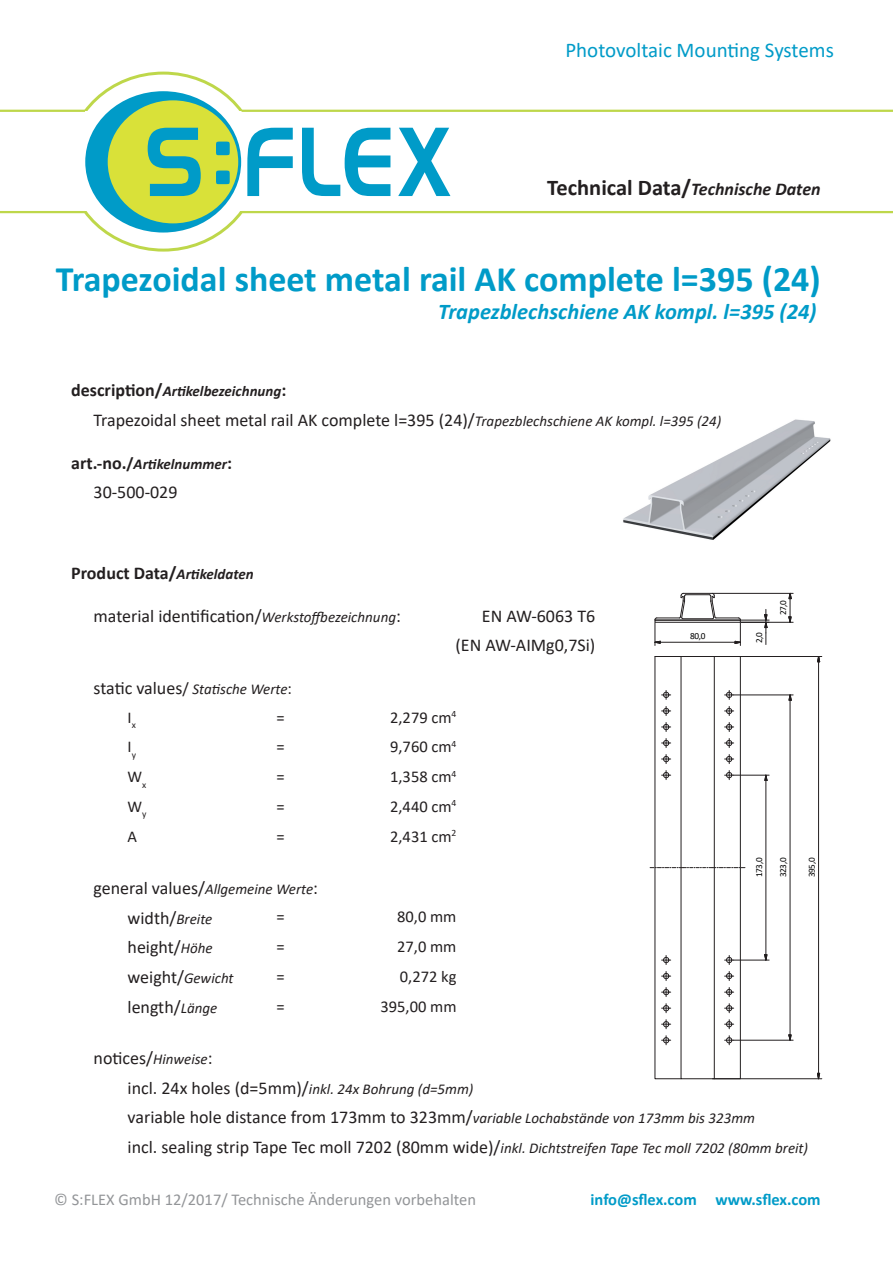
<style>
.page{position:relative;width:893px;height:1263px;background:#fff}
.page>*{position:absolute;margin:0;border:0;box-sizing:border-box;transform-origin:0 0}
.t1{font:700 36px "Calibri";color:#009bc8}
.t2{font:italic 700 22.5px "Calibri";color:#009bc8}
.t3{font:21px "Calibri";color:#009bc8}
.t4{font:18px/29.7px "Calibri";color:#231f20;text-align:right}
.t5{font:italic 700 18px "Calibri";color:#231f20}
.t6{font:700 18px "Calibri";color:#231f20}
.t7{font:16.5px/29.7px "Calibri";color:#231f20;text-align:justify}
.t8{font:16.5px "Calibri";color:#939598}
.t9{font:700 16.5px "Calibri";letter-spacing:-.005em;color:#009bc8}
.t10{font:italic 15px "Calibri";color:#231f20}
.t11{font:italic 700 15px "Calibri";color:#231f20}
.t12{font:9.3px "Calibri";letter-spacing:-.05em;color:#000}
.t13{font:5.55px "Calibri";letter-spacing:-.035em;color:#000}
.t14{font:4.8px "Verdana";color:#000}
.s1{font-style:normal;font-size:22.5px}
.s2{font-style:normal;font-size:18px}
.s3{font-style:italic;font-size:15px}
.s4{font-style:normal;font-size:16.5px}
</style>
<div class="page">
<img style="left:623px;top:419px;width:208px;height:121px">
<hr style="left:0;top:110px;width:85px;height:2px;background:#bed74a">
<hr style="left:0;top:211px;width:85px;height:2px;background:#bed74a">
<hr style="left:242px;top:110px;width:651px;height:2px;background:#bed74a">
<hr style="left:242px;top:211px;width:651px;height:2px;background:#bed74a">
<div style="left:85px;top:91px;width:156px;height:142px;background:#009bc8;border-radius:50%"></div>
<div style="left:108px;top:100px;width:130px;height:123px;background:#d9e139;border-radius:50%"></div>
<svg style="left:216px;top:171px;width:14px;height:13px"></svg>
<svg style="left:216px;top:142px;width:14px;height:13px"></svg>
<svg style="left:398px;top:128px;width:52px;height:68px"></svg>
<svg style="left:302px;top:128px;width:88px;height:68px"></svg>
<svg style="left:247px;top:128px;width:46px;height:68px"></svg>
<svg style="left:148px;top:128px;width:53px;height:68px"></svg>
<svg style="left:649px;top:592px;width:174px;height:488px"></svg>
<svg style="left:650px;top:656px;width:95px;height:423px"></svg>
<svg style="left:789px;top:592px;width:2px;height:32px"></svg>
<hr style="left:741px;top:622px;width:52px;height:1px;background:#231f20">
<hr style="left:712px;top:593px;width:81px;height:1px;background:#231f20">
<svg style="left:653px;top:593px;width:116px;height:52px"></svg>
<svg style="left:817px;top:655px;width:3px;height:9px"></svg>
<svg style="left:817px;top:1073px;width:3px;height:7px"></svg>
<hr style="left:818px;top:662px;width:1px;height:411px;background:#231f20">
<hr style="left:712px;top:1078px;width:110px;height:1px;background:#231f20">
<hr style="left:712px;top:656px;width:110px;height:1px;background:#231f20">
<svg style="left:764px;top:774px;width:3px;height:9px"></svg>
<svg style="left:764px;top:954px;width:3px;height:6px"></svg>
<hr style="left:766px;top:780px;width:1px;height:175px;background:#231f20">
<hr style="left:734px;top:960px;width:35px;height:1px;background:#231f20">
<hr style="left:734px;top:775px;width:35px;height:1px;background:#231f20">
<svg style="left:789px;top:693px;width:2px;height:10px"></svg>
<hr style="left:790px;top:700px;width:1px;height:335px;background:#231f20">
<hr style="left:734px;top:1040px;width:59px;height:1px;background:#231f20">
<hr style="left:734px;top:695px;width:59px;height:1px;background:#231f20">
<p class="t3" style="left:565px;top:36px;width:270px">Photovoltaic Mounting Systems</p>
<p class="t5" style="left:547px;top:176px;width:275px"><span class="s1">Technical Data/</span>Technische Daten</p>
<h1 class="t1" style="left:56px;top:253px;width:766px">Trapezoidal sheet metal rail AK complete l=395 (24)</h1>
<p class="t2" style="left:438px;top:295px;width:380px">Trapezblechschiene AK kompl. l=395 (24)</p>
<p class="t11" style="left:71px;top:381px;width:217px"><span class="s2">description/</span>Artikelbezeichnung<span class="s2">:</span></p>
<p class="t4" style="left:94px;top:405px;width:629px">Trapezoidal sheet metal rail AK complete l=395 (24)/<span class="s3">Trapezblechschiene AK kompl. l=395 (24)</span></p>
<p class="t11" style="left:71px;top:453px;width:162px"><span class="s2">art.-no.</span><span class="s4">/</span>Artikelnummer<span class="s2">:</span></p>
<p class="t4" style="left:94px;top:477px;width:86px">30-500-029</p>
<p class="t6" style="left:71px;top:560px;width:184px">Product Data/<span class="s3">Artikeldaten</span></p>
<p class="t4" style="left:94px;top:600px;width:309px">material identification/<span class="s3">Werkstoffbezeichnung</span>:</p>
<p class="t4" style="left:455px;top:600px;width:141px">EN AW-6063 T6 (EN AW-AIMg0,7Si)</p>
<p class="t10" style="left:94px;top:678px;width:200px"><span class="s2">static values</span><span class="s4">/</span> Statische Werte<span class="s4">:</span></p>
<p class="t7" style="left:128px;top:702px;width:21px;text-align:left">I<sub>x<br></sub>I<sub>y<br></sub>W<sub>x<br></sub>W<sub>y<br></sub>A</p>
<p class="t7" style="left:276px;top:702px;width:10px">= = = = =</p>
<p class="t7" style="left:390px;top:702px;width:68px">2,279 cm<sup>4<br></sup>9,760 cm<sup>4<br></sup>1,358 cm<sup>4<br></sup>2,440 cm<sup>4<br></sup>2,431 cm<sup>2</sup></p>
<p class="t4" style="left:94px;top:872px;width:226px">general values/<span class="s3">Allgemeine Werte</span>:</p>
<p class="t7" style="left:276px;top:902px;width:10px">= = = =</p>
<p class="t4" style="left:128px;top:902px;width:108px;text-align:left">width/<span class="s3">Breite </span>height/<span class="s3">Höhe </span>weight/<span class="s3">Gewicht </span>length/<span class="s3">Länge</span></p>
<p class="t7" style="left:380px;top:902px;width:78px;text-align:right">80,0 mm<br>27,0 mm<br>0,272 kg<br>395,00 mm</p>
<p class="t12" style="left:690px;top:629px;width:17px">80,0</p>
<p class="t12" style="left:753px;top:643px;width:13px;rotate:-90deg">2 0,</p>
<p class="t12" style="left:777px;top:615px;width:17px;rotate:-90deg">27 0,</p>
<p class="t12" style="left:753px;top:877px;width:21px;rotate:-90deg">173 0,</p>
<p class="t12" style="left:777px;top:877px;width:21px;rotate:-90deg">323 0,</p>
<p class="t12" style="left:805px;top:877px;width:21px;rotate:-90deg">395 0,</p>
<p class="t4" style="left:94px;top:1042px;width:121px">notices/<span class="s3">Hinweise</span>:</p>
<p class="t10" style="left:128px;top:1078px;width:347px"><span class="s2">incl. 24x holes (d=5mm)/</span>inkl. 24x Bohrung (d=5mm)</p>
<p class="t4" style="left:128px;top:1102px;width:629px">variable hole distance from 173mm to 323mm/<span class="s3">variable Lochabstände von 173mm bis 323mm</span></p>
<p class="t10" style="left:128px;top:1138px;width:682px"><span class="s2">incl. sealing strip Tape Tec moll 7202 (80mm wide)/</span>inkl. Dichtstreifen Tape Tec moll 7202 (80mm breit)</p>
<p class="t14" style="left:503px;top:1114px;width:8px">cm</p>
<p class="t13" style="left:543px;top:1113px;width:10px">cm<sup>4</sup></p>
<p class="t13" style="left:586px;top:1113px;width:10px">cm<sup>4</sup></p>
<p class="t13" style="left:764px;top:1149px;width:15px">Status</p>
<p class="t13" style="left:786px;top:1149px;width:22px">Änderung</p>
<p class="t13" style="left:614px;top:1149px;width:33px">Artikelnummer</p>
<p class="t8" style="left:54px;top:1188px;width:423px">© S:FLEX GmbH 12/2017/ Technische Änderungen vorbehalten</p>
<p class="t9" style="left:590px;top:1188px;width:232px">info@sflex.com www.sflex.com</p>
</div>
